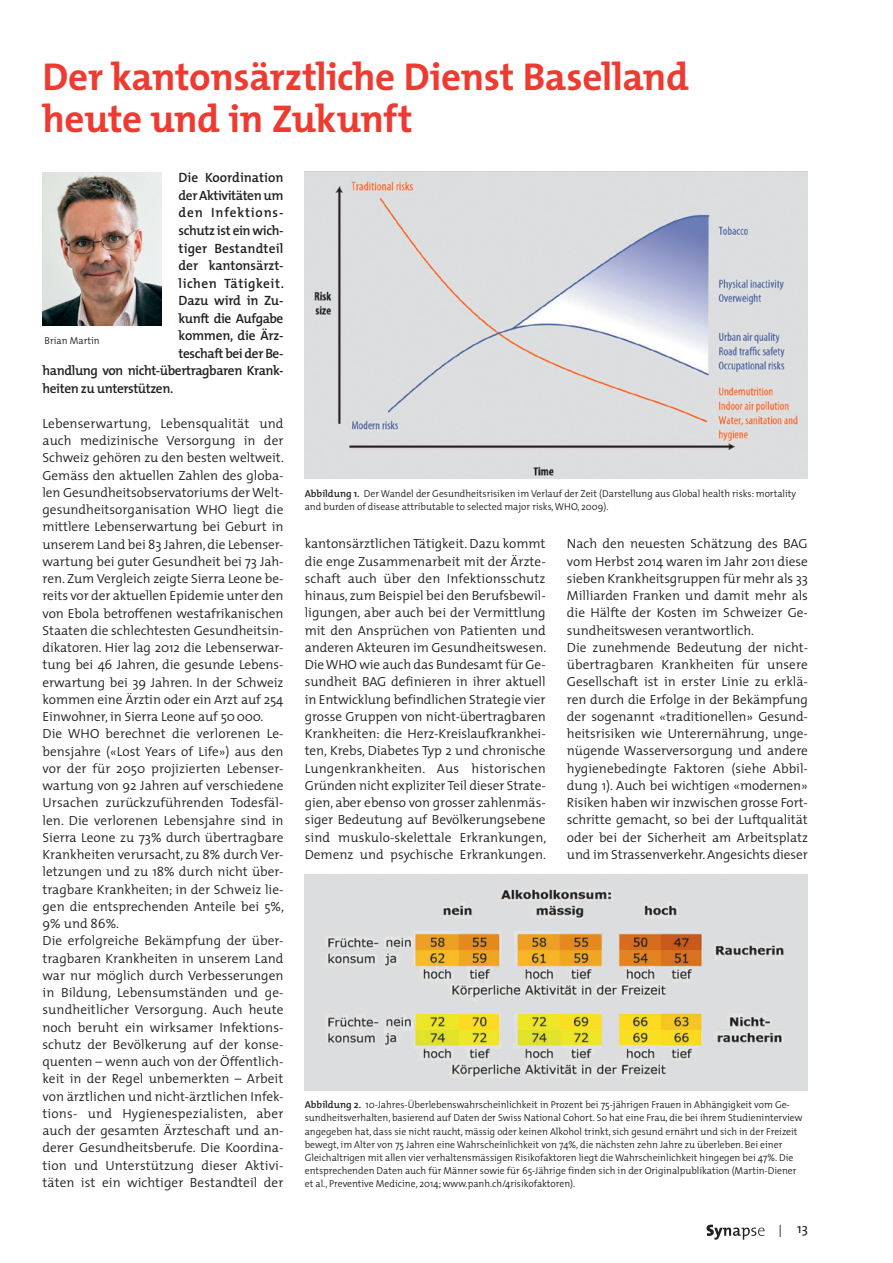
<style>
.page{position:relative;width:893px;height:1263px;background:#fff}
.page>*{position:absolute;margin:0;border:0;box-sizing:border-box;transform-origin:0 0}
._01_Titel{font:700 39px/42px "The Mix";letter-spacing:-.01em;color:#ee3b32}
._03_Lead{font:600 13.5px "The Mix";letter-spacing:-.03em;color:#231f20}
._03_Lead-2{font:600 13.5px "The Mix";letter-spacing:.01em;color:#231f20}
._03_Lead-3{font:600 13.5px "The Mix";letter-spacing:.035em;color:#231f20}
._03_Lead-4{font:600 13.5px "The Mix";color:#231f20}
._03_Lead-5{font:600 13.5px "The Mix";letter-spacing:-.005em;color:#231f20}
._03_Lead-6{font:600 13.5px "The Mix";letter-spacing:.06em;color:#231f20}
.t1{font:13.5px "The Sans";color:#231f20}
._05_Fliesstext{font:300 13.2px/17.2px "The Mix";letter-spacing:-.005em;color:#231f20;text-align:justify}
._09_Bildlegende{font:300 10.05px/13px "The Mix";color:#231f20}
.s1{font-weight:600}
.s2{font-size:18px}
</style>
<div class="page">
<svg style="left:706px;top:1225px;width:58px;height:15px"></svg>
<img style="left:305px;top:172px;width:503px;height:307px">
<img style="left:305px;top:875px;width:503px;height:216px">
<img style="left:43px;top:173px;width:119px;height:153px">
<p class="_01_Titel" style="left:43px;top:54px;width:648px">Der kantonsärztliche Dienst Baselland heute und in Zukunft</p>
<p class="_03_Lead-4" style="left:179px;top:167px;width:106px">Die Koordination</p>
<p class="_03_Lead" style="left:179px;top:184px;width:106px">der Aktivitäten um</p>
<p class="_03_Lead-6" style="left:179px;top:202px;width:106px">den Infektions-</p>
<p class="_03_Lead" style="left:179px;top:219px;width:106px">schutz ist ein wich-</p>
<p class="_03_Lead-2" style="left:179px;top:237px;width:106px">tiger Bestandteil</p>
<p class="_03_Lead-5" style="left:179px;top:254px;width:105px">der kantonsärzt-</p>
<p class="_03_Lead-3" style="left:179px;top:272px;width:107px">lichen Tätigkeit.</p>
<p class="_03_Lead" style="left:179px;top:289px;width:106px">Dazu wird in Zu-</p>
<p class="_03_Lead" style="left:179px;top:307px;width:106px">kunft die Aufgabe</p>
<p class="_03_Lead" style="left:179px;top:324px;width:106px">kommen, die Ärz-</p>
<p class="_03_Lead" style="left:179px;top:342px;width:106px">teschaft bei der Be-</p>
<p class="_03_Lead" style="left:43px;top:360px;width:242px">handlung von nicht-übertragbaren Krank-</p>
<p class="_03_Lead" style="left:43px;top:377px;width:132px">heiten zu unterstützen.</p>
<p class="_05_Fliesstext" style="left:43px;top:414px;width:243px;text-align:left">Lebenserwartung, Lebensqualität und auch medizinische Versorgung in der Schweiz gehören zu den besten weltweit.<br>Gemäss den aktuellen Zahlen des globa&shy;len Gesundheitsobservatoriums der Welt&shy;gesundheitsorganisation WHO liegt die mittlere Lebenserwartung bei Geburt in unserem Land bei 83 Jahren, die Lebenser&shy;wartung bei guter Gesundheit bei 73 Jah&shy;ren. Zum Vergleich zeigte Sierra Leone be&shy;reits vor der aktuellen Epidemie unter den von Ebola betroffenen westafrikanischen Staaten die schlechtesten Gesundheitsin&shy;dikatoren. Hier lag 2012 die Lebenserwar&shy;tung bei 46 Jahren, die gesunde Lebens&shy;erwartung bei 39 Jahren. In der Schweiz kommen eine Ärztin oder ein Arzt auf 254<br>Einwohner, in Sierra Leone auf 50000.</p>
<p class="_05_Fliesstext" style="left:43px;top:725px;width:243px">Die WHO berechnet die verlorenen Le&shy;bensjahre («Lost Years of Life») aus den vor der für 2050 projizierten Lebenser&shy;wartung von 92 Jahren auf verschiedene Ursachen zurückzuführenden Todesfäl&shy;len. Die verlorenen Lebensjahre sind in Sierra Leone zu 73% durch übertragbare Krankheiten verursacht, zu 8% durch Ver&shy;letzungen und zu 18% durch nicht über&shy;tragbare Krankheiten; in der Schweiz lie&shy;gen die entsprechenden Anteile bei 5%, 9% und 86%.</p>
<p class="_05_Fliesstext" style="left:43px;top:932px;width:242px">Die erfolgreiche Bekämpfung der über&shy;tragbaren Krankheiten in unserem Land war nur möglich durch Verbesserungen in Bildung, Lebensumständen und ge&shy;sundheitlicher Versorgung. Auch heute noch beruht ein wirksamer Infektions&shy;schutz der Bevölkerung auf der konse&shy;quenten – wenn auch von der Öffentlich&shy;keit in der Regel unbemerkten – Arbeit von ärztlichen und nicht-ärztlichen Infek&shy;tions- und Hygienespezialisten, aber auch der gesamten Ärzteschaft und an&shy;derer Gesundheitsberufe. Die Koordina&shy;tion und Unterstützung dieser Aktivi&shy;täten ist ein wichtiger Bestandteil der</p>
<p class="_09_Bildlegende" style="left:45px;top:333px;width:57px">Brian Martin</p>
<p class="_09_Bildlegende" style="left:305px;top:486px;width:493px"><span class="s1">Abbildung 1.</span> Der Wandel der Gesundheitsrisiken im Verlauf der Zeit (Darstellung aus Global health risks: mortality and burden of disease attributable to selected major risks, WHO, 2009).</p>
<p class="_05_Fliesstext" style="left:305px;top:535px;width:243px">kantonsärztlichen Tätigkeit. Dazu kommt die enge Zusammenarbeit mit der Ärzte&shy;schaft auch über den Infektionsschutz hinaus, zum Beispiel bei den Berufsbewil&shy;ligungen, aber auch bei der Vermittlung mit den Ansprüchen von Patienten und anderen Akteuren im Gesundheitswesen.</p>
<p class="_05_Fliesstext" style="left:305px;top:656px;width:243px;text-align:left">Die WHO wie auch das Bundesamt für Ge&shy;sundheit BAG definieren in ihrer aktuell in Entwicklung befindlichen Strategie vier grosse Gruppen von nicht-übertragbaren Krankheiten: die Herz-Kreislaufkrankhei&shy;ten, Krebs, Diabetes Typ 2 und chronische Lungenkrankheiten. Aus historischen Gründen nicht expliziter Teil dieser Strate&shy;gien, aber ebenso von grosser zahlenmäs&shy;siger Bedeutung auf Bevölkerungsebene sind muskulo-skelettale Erkrankungen, Demenz und psychische Erkrankungen.</p>
<p class="_05_Fliesstext" style="left:567px;top:535px;width:243px">Nach den neuesten Schätzung des BAG vom Herbst 2014 waren im Jahr 2011 diese sieben Krankheitsgruppen für mehr als 33<br>Milliarden Franken und damit mehr als die Hälfte der Kosten im Schweizer Ge&shy;sundheitswesen verantwortlich.</p>
<p class="_05_Fliesstext" style="left:567px;top:638px;width:243px">Die zunehmende Bedeutung der nicht&shy;übertragbaren Krankheiten für unsere Gesellschaft ist in erster Linie zu erklä&shy;ren durch die Erfolge in der Bekämpfung der sogenannt «traditionellen» Gesund&shy;heitsrisiken wie Unterernährung, unge&shy;nügende Wasserversorgung und andere hygienebedingte Faktoren (siehe Abbil&shy;dung 1). Auch bei wichtigen «modernen» Risiken haben wir inzwischen grosse Fort&shy;schritte gemacht, so bei der Luftqualität oder bei der Sicherheit am Arbeitsplatz und im Strassenverkehr. Angesichts dieser</p>
<p class="_09_Bildlegende" style="left:305px;top:1098px;width:499px"><span class="s1">Abbildung 2.</span> 10-Jahres-Überlebenswahrscheinlichkeit in Prozent bei 75-jährigen Frauen in Abhängigkeit vom Ge&shy;sundheitsverhalten, basierend auf Daten der Swiss National Cohort. So hat eine Frau, die bei ihrem Studieninterview angegeben hat, dass sie nicht raucht, mässig oder keinen Alkohol trinkt, sich gesund ernährt und sich in der Freizeit bewegt, im Alter von 75 Jahren eine Wahrscheinlichkeit von 74%, die nächsten zehn Jahre zu überleben. Bei einer Gleichaltrigen mit allen vier verhaltensmässigen Risikofaktoren liegt die Wahrscheinlichkeit hingegen bei 47%. Die entsprechenden Daten auch für Männer sowie für 65-Jährige finden sich in der Originalpublikation (Martin-Diener et al., Preventive Medicine, 2014; www.panh.ch/4risikofaktoren).</p>
<p class="t1" style="left:779px;top:1217px;width:30px"><span class="s2">I</span> 13</p>
</div>
